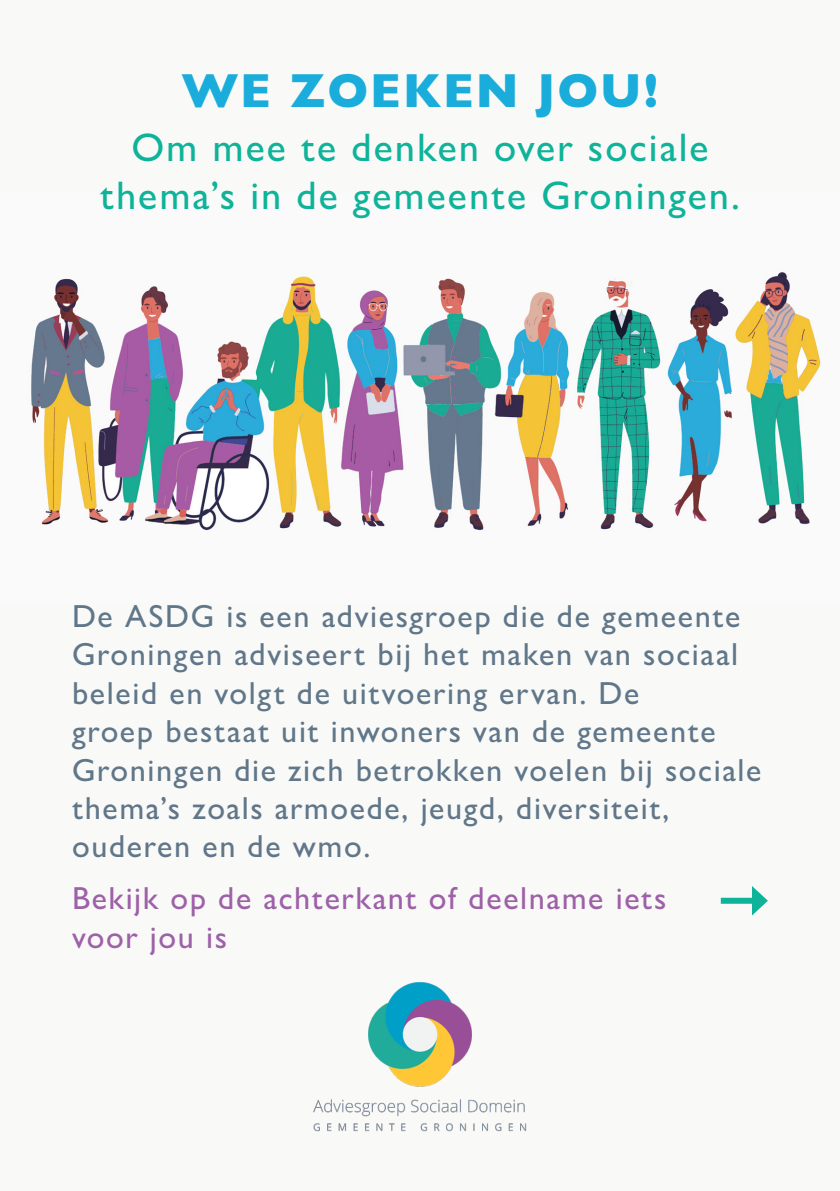
<style>
.page{position:relative;width:840px;height:1191px;background:#fff}
.page>*{position:absolute;margin:0;border:0;box-sizing:border-box;transform-origin:0 0}
.t1{font:800 48px "Gill Sans Nova";letter-spacing:.05em;color:#1aacda}
.t2{font:500 40px/48px "Gill Sans Nova";letter-spacing:.05em;color:#0eb399;text-align:center}
.t3{font:500 32px/38.4px "Gill Sans Nova";letter-spacing:.05em;color:#607689}
.t4{font:500 32px/38.4px "Gill Sans Nova";letter-spacing:.05em;color:#9e61a8}
</style>
<div class="page">
<div style="left:0;top:0;width:839px;height:1191px;background:#f9faf8"></div>
<img style="left:31px;top:272px;width:790px;height:259px">
<div style="left:720px;top:897px;width:37px;height:6px;background:#0eb399"></div>
<svg style="left:751px;top:886px;width:16px;height:29px"></svg>
<img style="left:313px;top:982px;width:214px;height:150px">
<p class="t1" style="left:182px;top:61px;width:477px">WE ZOEKEN JOU!</p>
<p class="t2" style="left:100px;top:123px;width:641px">Om mee te denken over sociale thema’s in de gemeente Groningen.</p>
<p class="t3" style="left:72px;top:596px;width:690px">De ASDG is een adviesgroep die de gemeente Groningen adviseert bij het maken van sociaal beleid en volgt de uitvoering ervan. De<br>groep bestaat uit inwoners van de gemeente Groningen die zich betrokken voelen bij sociale thema’s zoals armoede, jeugd, diversiteit, ouderen en de wmo.</p>
<p class="t4" style="left:72px;top:879px;width:595px">Bekijk op de achterkant of deelname iets voor jou is</p>
</div>
